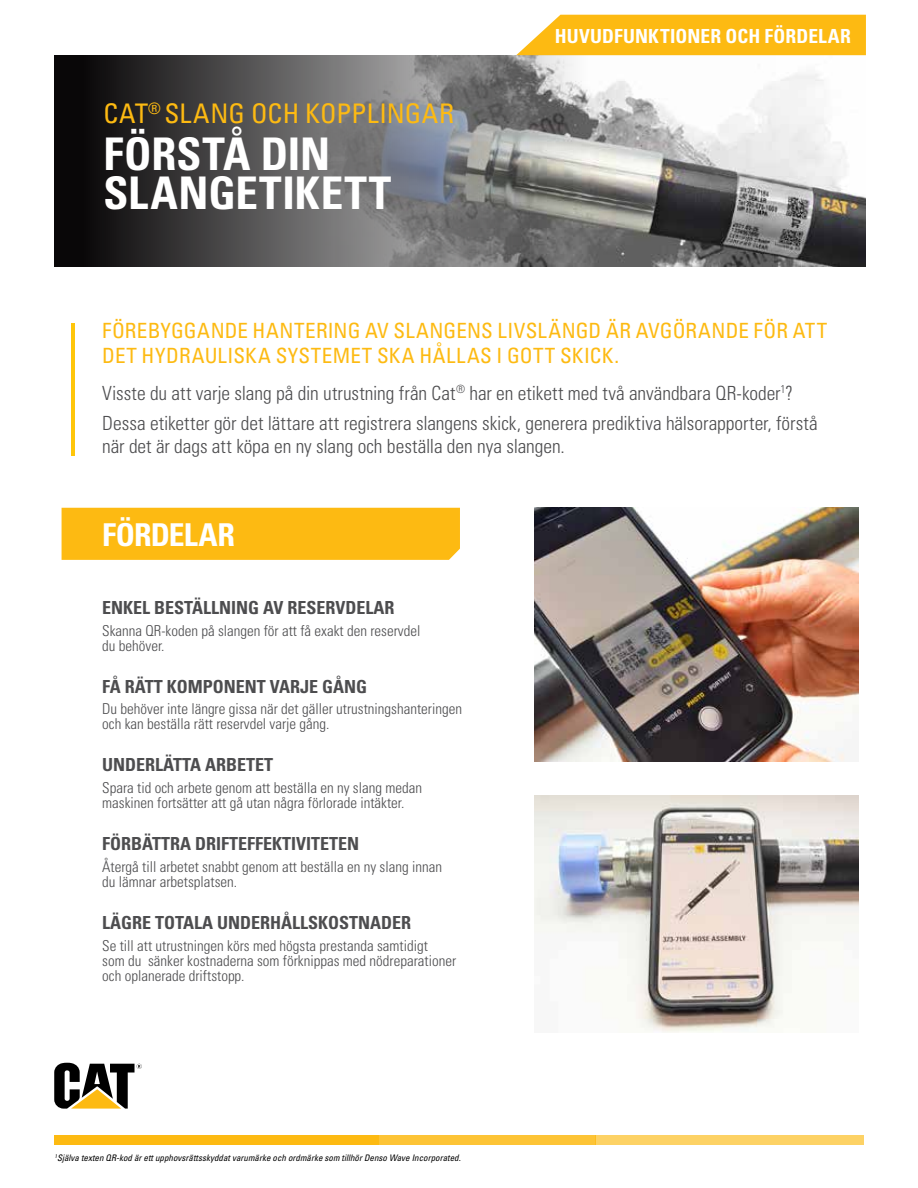
<style>
.page{position:relative;width:918px;height:1188px;background:#fff}
.page>*{position:absolute;margin:0;border:0;box-sizing:border-box;transform-origin:0 0}
.t1{font:700 condensed 45px/39px "Univers LT Std";letter-spacing:.01em;color:#fff}
.t2{font:700 condensed 31.5px "Univers LT Std";letter-spacing:-.025em;color:#fff}
.t3{font:condensed 27px "Univers LT Std";letter-spacing:.005em;color:#fdba12}
.t4{font:condensed 21px/25.2px "Univers LT Std";letter-spacing:.015em;color:#fdba12}
.Copy{font:300 condensed 19.5px/23.4px "Univers LT Std";color:#4d4d4f}
.New_Body{font:700 condensed 19.5px "Univers LT Std";letter-spacing:.005em;color:#fff}
.t5{font:700 condensed 18px "Univers LT Std";color:#4d4d4f}
.t6{font:300 condensed 15px/15px "Univers LT Std";color:#4d4d4f}
.t7{font:italic condensed 9px "Univers LT Std";color:#000}
</style>
<div class="page">
<img style="left:775px;top:74px;width:91px;height:193px">
<svg style="left:54px;top:1063px;width:88px;height:46px"></svg>
<div style="left:516px;top:15px;width:350px;height:40px;background:#fdba12"></div>
<div style="left:62px;top:508px;width:398px;height:52px;background:#fdba12"></div>
<div style="left:54px;top:1135px;width:325px;height:10px;background:#fdba12"></div>
<div style="left:379px;top:1135px;width:217px;height:10px;background:#fdc436"></div>
<div style="left:596px;top:1135px;width:268px;height:10px;background:#fdd265"></div>
<svg style="left:54px;top:56px;width:721px;height:211px;background:#727273"></svg>
<hr style="left:72px;top:323px;width:3px;height:132px;background:#ffc60a">
<img style="left:534px;top:508px;width:324px;height:254px">
<img style="left:534px;top:796px;width:324px;height:236px">
<p class="t3" style="left:104px;top:97px;width:352px">CAT<sup>®</sup> SLANG OCH KOPPLINGAR</p>
<p class="t1" style="left:104px;top:134px;width:289px">FÖRSTÅ DIN<br>SLANGETIKETT</p>
<p class="New_Body" style="left:555px;top:24px;width:298px">HUVUDFUNKTIONER OCH FÖRDELAR</p>
<p class="t4" style="left:102px;top:318px;width:726px">FÖREBYGGANDE HANTERING AV SLANGENS LIVSLÄNGD ÄR AVGÖRANDE FÖR ATT<br>DET HYDRAULISKA SYSTEMET SKA HÅLLAS I GOTT SKICK.</p>
<p class="Copy" style="left:102px;top:381px;width:692px">Visste du att varje slang på din utrustning från Cat<sup>®</sup> har en etikett med två användbara QR-koder<sup>1</sup>?</p>
<p class="Copy" style="left:102px;top:411px;width:717px">Dessa etiketter gör det lättare att registrera slangens skick, generera prediktiva hälsorapporter, förstå när det är dags att köpa en ny slang och beställa den nya slangen.</p>
<p class="t2" style="left:102px;top:515px;width:134px">FÖRDELAR</p>
<p class="t5" style="left:102px;top:596px;width:294px">ENKEL BESTÄLLNING AV RESERVDELAR</p>
<p class="t6" style="left:102px;top:623px;width:320px">Skanna QR-koden på slangen för att få exakt den reservdel du behöver.</p>
<p class="t5" style="left:102px;top:675px;width:266px">FÅ RÄTT KOMPONENT VARJE GÅNG</p>
<p class="t6" style="left:102px;top:701px;width:361px">Du behöver inte längre gissa när det gäller utrustningshanteringen och kan beställa rätt reservdel varje gång.</p>
<p class="t5" style="left:102px;top:754px;width:172px">UNDERLÄTTA ARBETET</p>
<p class="t6" style="left:102px;top:780px;width:321px">Spara tid och arbete genom att beställa en ny slang medan maskinen fortsätter att gå utan några förlorade intäkter.</p>
<p class="t5" style="left:102px;top:833px;width:258px">FÖRBÄTTRA DRIFTEFFEKTIVITETEN</p>
<p class="t6" style="left:102px;top:859px;width:341px">Återgå till arbetet snabbt genom att beställa en ny slang innan du lämnar arbetsplatsen.</p>
<p class="t5" style="left:102px;top:911px;width:310px">LÄGRE TOTALA UNDERHÅLLSKOSTNADER</p>
<p class="t6" style="left:102px;top:938px;width:355px">Se till att utrustningen körs med högsta prestanda samtidigt<br>som du sänker kostnaderna som förknippas med nödreparationer och oplanerade driftstopp.</p>
<p class="t7" style="left:55px;top:1152px;width:407px"><sup>1</sup>Själva texten QR-kod är ett upphovsrättsskyddat varumärke och ordmärke som tillhör Denso Wave Incorporated.</p>
</div>
